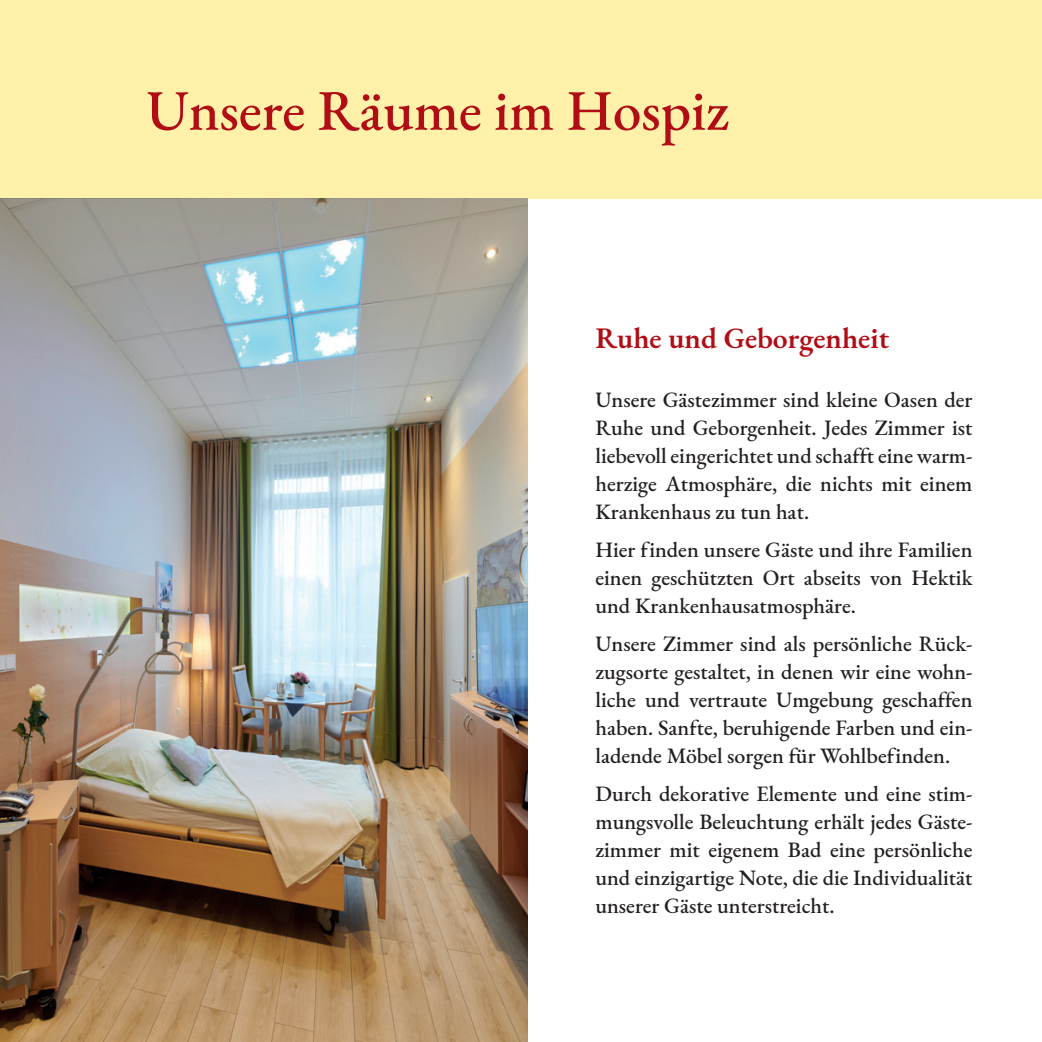
<style>
.page{position:relative;width:1042px;height:1042px;background:#fff}
.page>*{position:absolute;margin:0;border:0;box-sizing:border-box;transform-origin:0 0}
.t1{font:500 57.4px "EB Garamond";color:#b00d15}
.t2{font:600 29.75px "EB Garamond";color:#b00d15}
.t3{font:500 21.88px/28px "EB Garamond";color:#231f20;text-align:justify}
</style>
<div class="page">
<div style="left:0;top:0;width:1042px;height:198px;background:#fff0aa"></div>
<img style="left:0;top:198px;width:527px;height:844px">
<p class="t1" style="left:146px;top:72px;width:584px">Unsere Räume im Hospiz</p>
<p class="t2" style="left:595px;top:317px;width:295px">Ruhe und Geborgenheit</p>
<p class="t3" style="left:595px;top:385px;width:379px">Unsere Gästezimmer sind kleine Oasen der Ruhe und Geborgenheit. Jedes Zimmer ist liebevoll eingerichtet und schafft eine warm&shy;herzige Atmosphäre, die nichts mit einem Krankenhaus zu tun hat.</p>
<p class="t3" style="left:595px;top:535px;width:379px">Hier finden unsere Gäste und ihre Familien einen geschützten Ort abseits von Hektik und Krankenhausatmosphäre.</p>
<p class="t3" style="left:595px;top:629px;width:379px">Unsere Zimmer sind als persönliche Rück&shy;zugsorte gestaltet, in denen wir eine wohn&shy;liche und vertraute Umgebung geschaffen haben. Sanfte, beruhigende Farben und ein&shy;ladende Möbel sorgen für Wohlbefinden.</p>
<p class="t3" style="left:595px;top:779px;width:379px">Durch dekorative Elemente und eine stim&shy;mungsvolle Beleuchtung erhält jedes Gäste&shy;zimmer mit eigenem Bad eine persönliche und einzigartige Note, die die Individualität unserer Gäste unterstreicht.</p>
</div>
